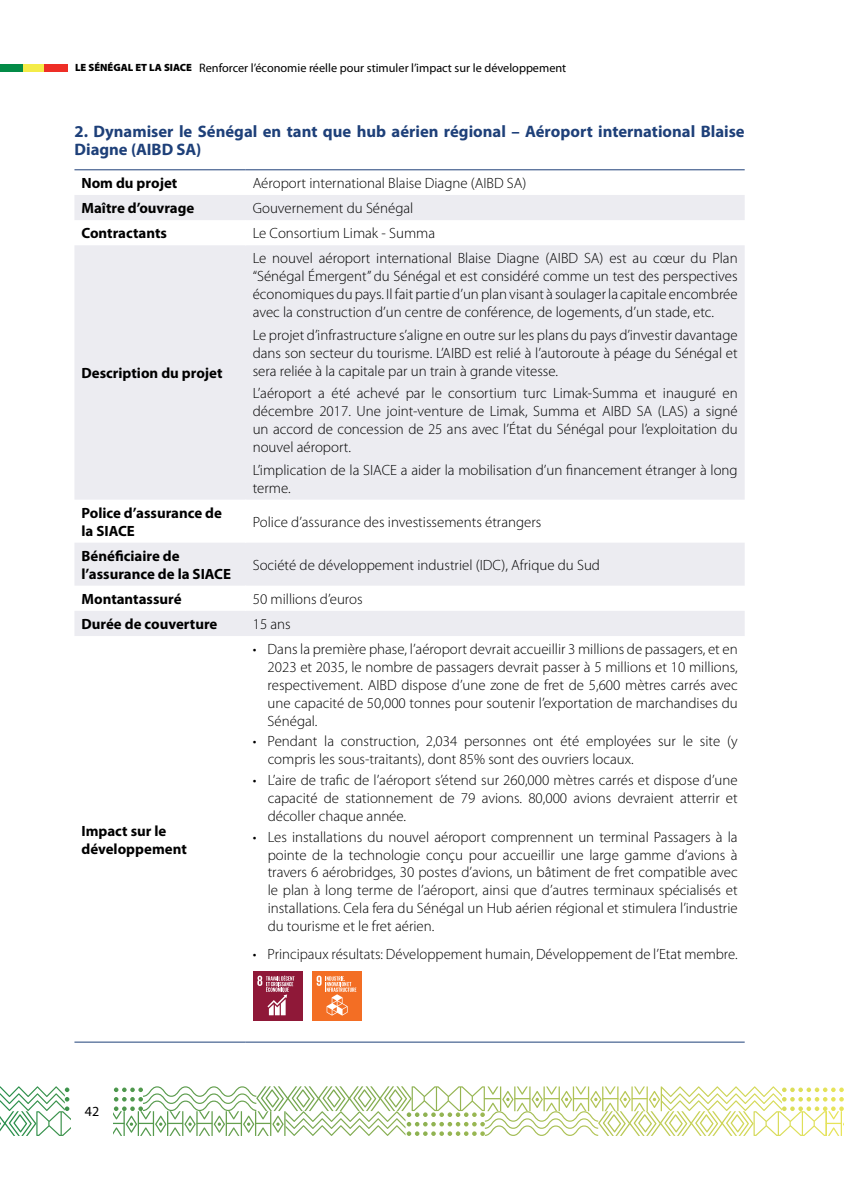
<style>
.page{position:relative;width:844px;height:1191px;background:#fff}
.page>*{position:absolute;margin:0;border:0;box-sizing:border-box;transform-origin:0 0}
.t1{font:700 16.62px/18.4px "Myriad Pro";color:#1e4079}
.t2{font:300 14.88px/17.8px "Myriad Pro";color:#000;text-align:justify}
.t3{font:700 14.88px/17.8px "Myriad Pro";color:#000}
.t4{font:14px "Myriad Pro";color:#000}
.t5{font:12.25px "Myriad Pro";color:#000}
.s1{font-weight:900;font-size:10.5px}
</style>
<div class="page">
<svg style="left:0;top:1086px;width:843px;height:50px"></svg>
<div style="left:71px;top:1067px;width:42px;height:87px;background:#fff"></div>
<div style="left:23px;top:64px;width:22px;height:7px;background:#f4ec48"></div>
<div style="left:0;top:64px;width:23px;height:7px;background:#038b47"></div>
<div style="left:45px;top:64px;width:23px;height:7px;background:#ee2e26"></div>
<svg style="left:74px;top:195px;width:670px;height:441px;fill:#ececf1"></svg>
<svg style="left:245px;top:220px;width:1px;height:25px"></svg>
<hr style="left:245px;top:499px;width:1px;height:43px;background:#fff">
<svg style="left:245px;top:585px;width:1px;height:26px"></svg>
<hr style="left:74px;top:169px;width:172px;height:1px;background:#1e4079">
<hr style="left:246px;top:169px;width:498px;height:1px;background:#1e4079">
<hr style="left:74px;top:1041px;width:172px;height:1px;background:#1e4079">
<hr style="left:246px;top:1041px;width:498px;height:1px;background:#1e4079">
<div style="left:253px;top:971px;width:49px;height:50px;background:#8f1838"></div>
<svg style="left:257px;top:975px;width:37px;height:40px"></svg>
<div style="left:311px;top:971px;width:50px;height:50px;background:#f36e24"></div>
<svg style="left:316px;top:975px;width:40px;height:40px"></svg>
<p class="t5" style="left:75px;top:61px;width:492px"><span class="s1">LE SÉNÉGAL ET LA SIACE</span> Renforcer l’économie réelle pour stimuler l’impact sur le développement</p>
<p class="t1" style="left:74px;top:121px;width:671px">2. Dynamiser le Sénégal en tant que hub aérien régional – Aéroport international Blaise<br>Diagne (AIBD SA)</p>
<p class="t3" style="left:81px;top:173px;width:97px">Nom du projet</p>
<p class="t2" style="left:253px;top:174px;width:275px">Aéroport international Blaise Diagne (AIBD SA)</p>
<p class="t3" style="left:81px;top:199px;width:114px">Maître d’ouvrage</p>
<p class="t2" style="left:253px;top:199px;width:162px">Gouvernement du Sénégal</p>
<p class="t3" style="left:81px;top:224px;width:87px">Contractants</p>
<p class="t2" style="left:253px;top:225px;width:184px">Le Consortium Limak - Summa</p>
<p class="t3" style="left:81px;top:363px;width:143px">Description du projet</p>
<p class="t2" style="left:253px;top:250px;width:486px">Le nouvel aéroport international Blaise Diagne (AIBD SA) est au cœur du Plan “Sénégal Émergent” du Sénégal et est considéré comme un test des perspectives économiques du pays. Il fait partie d’un plan visant à soulager la capitale encombrée avec la construction d’un centre de conférence, de logements, d’un stade, etc.</p>
<p class="t2" style="left:253px;top:326px;width:486px">Le projet d’infrastructure s’aligne en outre sur les plans du pays d’investir davantage dans son secteur du tourisme. L’AIBD est relié à l’autoroute à péage du Sénégal et sera reliée à la capitale par un train à grande vitesse.</p>
<p class="t2" style="left:253px;top:385px;width:486px">L’aéroport a été achevé par le consortium turc Limak-Summa et inauguré en décembre 2017. Une joint-venture de Limak, Summa et AIBD SA (LAS) a signé un accord de concession de 25 ans avec l’État du Sénégal pour l’exploitation du nouvel aéroport.</p>
<p class="t2" style="left:253px;top:461px;width:486px">L’implication de la SIACE a aider la mobilisation d’un financement étranger à long terme.</p>
<p class="t3" style="left:81px;top:503px;width:142px">Police d’assurance de la SIACE</p>
<p class="t2" style="left:253px;top:513px;width:290px">Police d’assurance des investissements étrangers</p>
<p class="t3" style="left:81px;top:546px;width:151px">Bénéficiaire de l’assurance de la SIACE</p>
<p class="t2" style="left:253px;top:556px;width:348px">Société de développement industriel (IDC), Afrique du Sud</p>
<p class="t3" style="left:81px;top:589px;width:102px">Montantassuré</p>
<p class="t2" style="left:253px;top:590px;width:111px">50 millions d’euros</p>
<p class="t3" style="left:81px;top:614px;width:137px">Durée de couverture</p>
<p class="t2" style="left:253px;top:615px;width:40px">15 ans</p>
<p class="t3" style="left:81px;top:821px;width:107px">Impact sur le développement</p>
<p class="t4" style="left:85px;top:1103px;width:16px">42</p>
<p class="t2" style="left:267px;top:640px;width:471px;text-indent:-15px">• Dans la première phase, l’aéroport devrait accueillir 3 millions de passagers, et en 2023 et 2035, le nombre de passagers devrait passer à 5 millions et 10 millions, respectivement. AIBD dispose d’une zone de fret de 5,600 mètres carrés avec une capacité de 50,000 tonnes pour soutenir l’exportation de marchandises du Sénégal.</p>
<p class="t2" style="left:267px;top:733px;width:471px;text-indent:-15px">• Pendant la construction, 2,034 personnes ont été employées sur le site (y compris les sous-traitants), dont 85% sont des ouvriers locaux.</p>
<p class="t2" style="left:267px;top:771px;width:471px;text-indent:-15px">• L’aire de trafic de l’aéroport s’étend sur 260,000 mètres carrés et dispose d’une capacité de stationnement de 79 avions. 80,000 avions devraient atterrir et décoller chaque année.</p>
<p class="t2" style="left:267px;top:828px;width:471px;text-indent:-15px">• Les installations du nouvel aéroport comprennent un terminal Passagers à la pointe de la technologie conçu pour accueillir une large gamme d’avions à travers 6 aérobridges, 30 postes d’avions, un bâtiment de fret compatible avec le plan à long terme de l’aéroport, ainsi que d’autres terminaux spécialisés et installations. Cela fera du Sénégal un Hub aérien régional et stimulera l’industrie du tourisme et le fret aérien.</p>
<p class="t2" style="left:253px;top:945px;width:486px">• Principaux résultats: Développement humain, Développement de l’Etat membre.</p>
</div>
